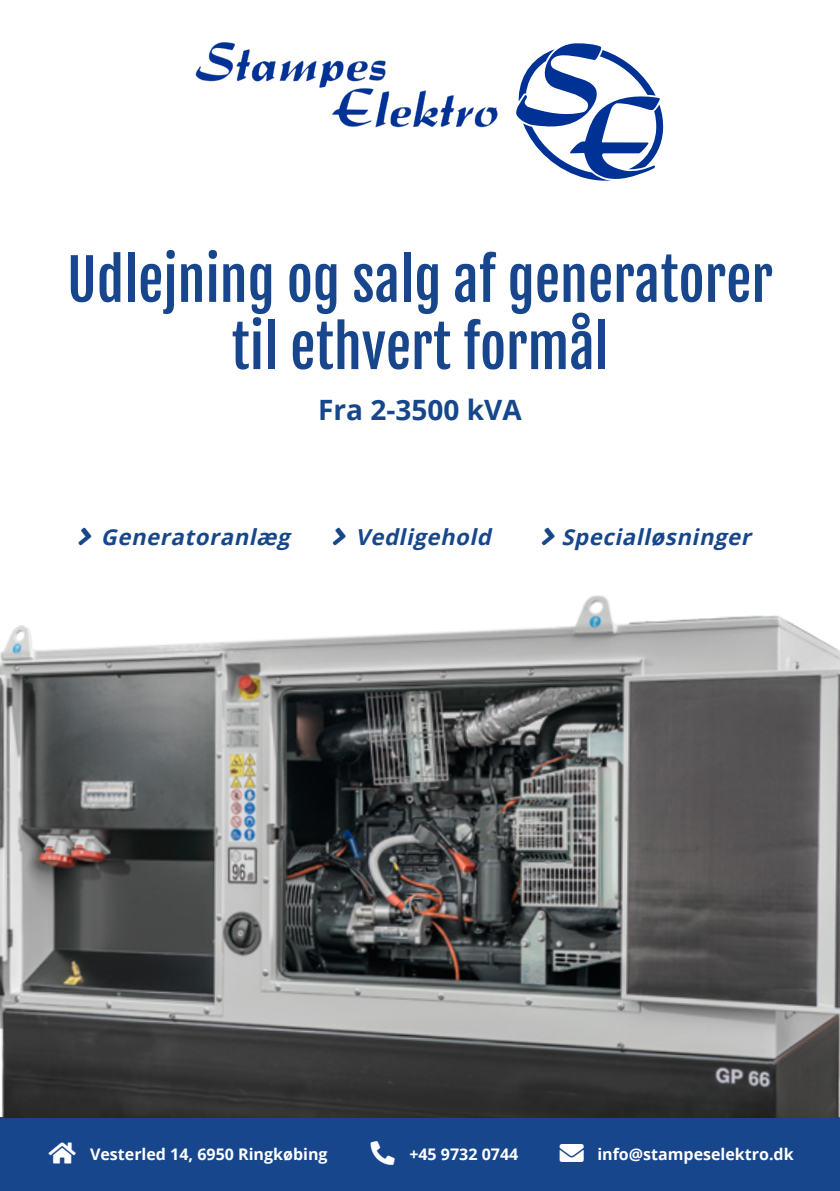
<style>
.page{position:relative;width:840px;height:1191px;background:#fff}
.page>*{position:absolute;margin:0;border:0;box-sizing:border-box;transform-origin:0 0}
.t1{font:56px/67.2px "Fjalla One";color:#18468d;text-align:center}
.t2{font:700 28px "Open Sans";color:#17478b}
.t3{font:italic 28px "Font Awesome 5 Pro Solid";color:#17478b}
.t4{font:italic 700 22px "Open Sans";color:#17478b}
.t5{font:700 16px "Open Sans";color:#fff}
</style>
<div class="page">
<div style="left:0;top:1117px;width:839px;height:74px;background:#18468d"></div>
<img style="left:0;top:595px;width:839px;height:522px">
<svg style="left:528px;top:43px;width:135px;height:138px"></svg>
<img style="left:195px;top:42px;width:342px;height:93px">
<p class="t1" style="left:67px;top:246px;width:707px">Udlejning og salg af generatorer til ethvert formål</p>
<p class="t2" style="left:318px;top:390px;width:205px">Fra 2-3500 kVA</p>
<p class="t3" style="left:76px;top:523px;width:21px">■●▼</p>
<p class="t4" style="left:101px;top:522px;width:196px">Generatoranlæg</p>
<p class="t3" style="left:330px;top:523px;width:21px">■●▼</p>
<p class="t4" style="left:355px;top:522px;width:143px">Vedligehold</p>
<p class="t3" style="left:539px;top:523px;width:21px">■●▼</p>
<p class="t4" style="left:561px;top:522px;width:197px">Specialløsninger</p>
<p class="t5" style="left:90px;top:1142px;width:239px">Vesterled 14, 6950 Ringkøbing</p>
<p class="t5" style="left:409px;top:1142px;width:110px">+45 9732 0744</p>
<p class="t5" style="left:597px;top:1142px;width:198px">info@stampeselektro.dk</p>
</div>
